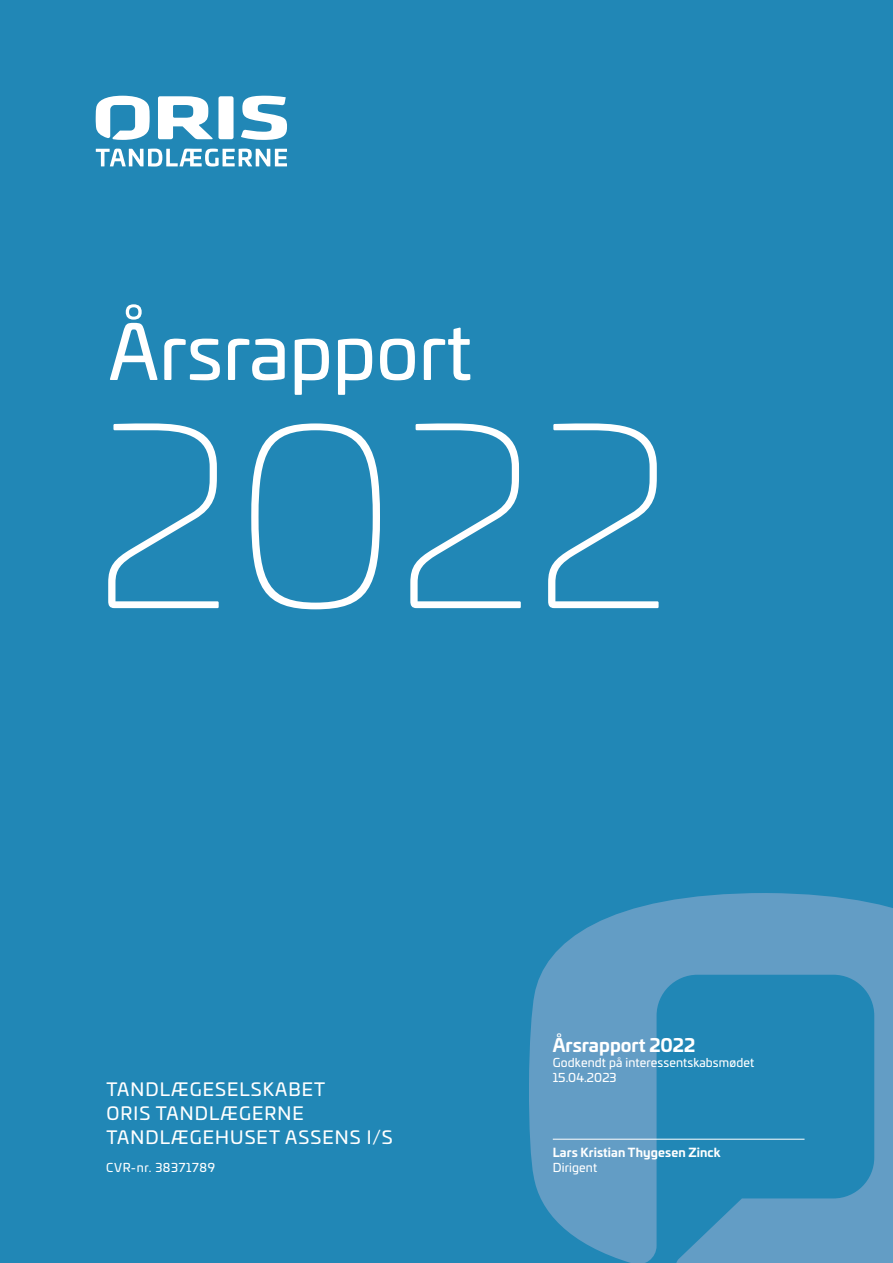
<style>
.page{position:relative;width:893px;height:1263px;background:#2187b6}
.page>*{position:absolute;margin:0;border:0;box-sizing:border-box;transform-origin:0 0}
.t1{font:100 250.5px "Univia Pro";color:#fff}
.t2{font:75px "Univia Pro";color:#fff}
.t3{font:18px/24px "Univia Pro";letter-spacing:.06em;color:#fff}
.t4{font:700 18px "Univia Pro";color:#fff}
.t5{font:12px/15px "Univia Pro";letter-spacing:.01em;color:#fff}
.t6{font:700 12px "Univia Pro";letter-spacing:.01em;color:#fff}
.t7{font:12px "Univia Pro";letter-spacing:.05em;color:#fff}
</style>
<div class="page">
<svg style="left:529px;top:893px;width:364px;height:370px;fill:#639dc5"></svg>
<svg style="left:241px;top:96px;width:46px;height:44px"></svg>
<div style="left:218px;top:96px;width:16px;height:43px;background:#fff;border-radius:2px"></div>
<svg style="left:158px;top:96px;width:55px;height:43px"></svg>
<svg style="left:96px;top:96px;width:54px;height:44px"></svg>
<svg style="left:96px;top:149px;width:191px;height:18px"></svg>
<hr style="left:553px;top:1139px;width:251px;height:1px;background:#fff">
<h2 class="t2" style="left:108px;top:296px;width:365px">Årsrapport</h2>
<h1 class="t1" style="left:96px;top:341px;width:579px">2022</h1>
<p class="t3" style="left:106px;top:1076px;width:288px">TANDLÆGESELSKABET<br>ORIS TANDLÆGERNE<br>TANDLÆGEHUSET ASSENS I/S</p>
<p class="t4" style="left:553px;top:1030px;width:144px">Årsrapport 2022</p>
<p class="t5" style="left:553px;top:1054px;width:203px">Godkendt på interessentskabsmødet<br>15.04.2023</p>
<p class="t6" style="left:553px;top:1142px;width:169px">Lars Kristian Thygesen Zinck</p>
<p class="t7" style="left:106px;top:1158px;width:110px">CVR-nr. 38371789</p>
<p class="t5" style="left:553px;top:1159px;width:46px">Dirigent</p>
</div>
